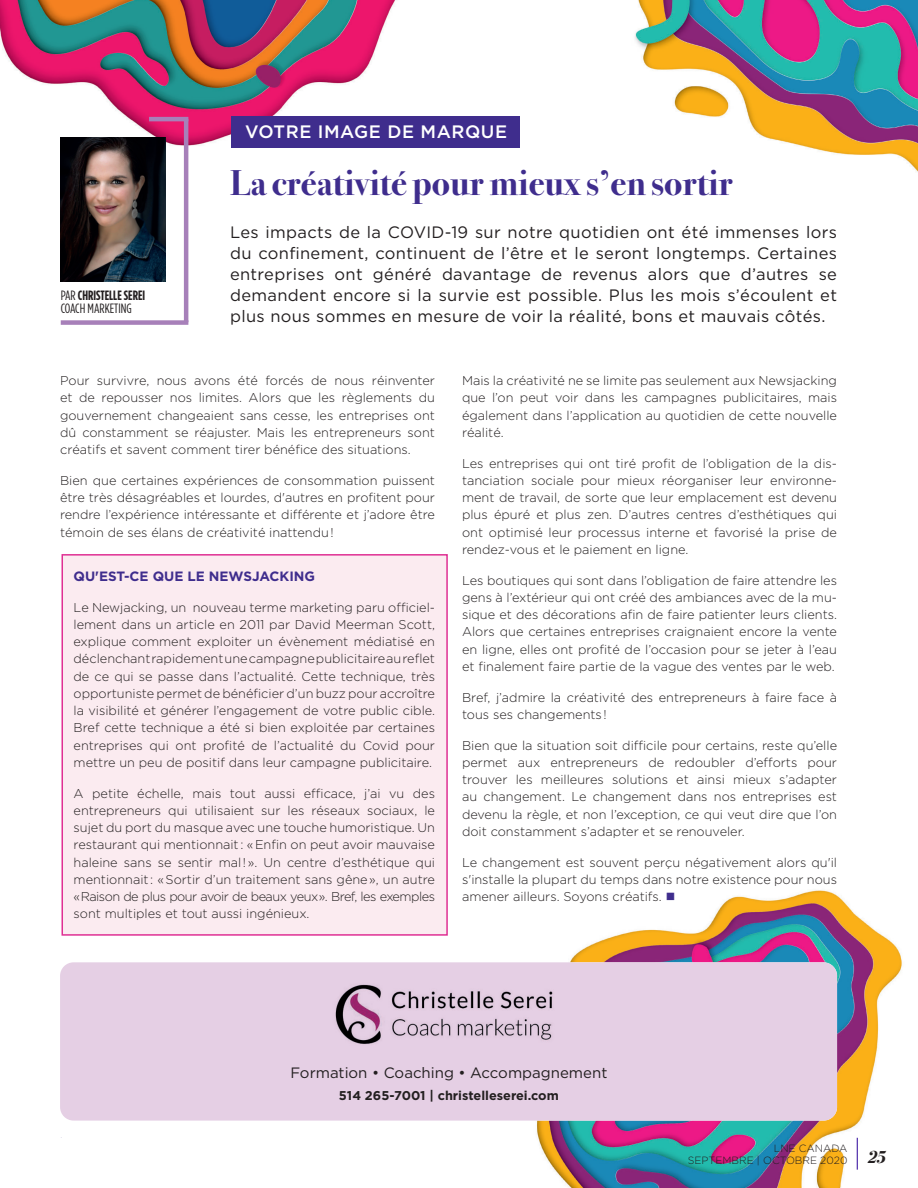
<style>
.page{position:relative;width:918px;height:1188px;background:#fff}
.page>*{position:absolute;margin:0;border:0;box-sizing:border-box;transform-origin:0 0}
.t1{font:700 36px "Bodoni Svty Two ITCTT";color:#3f2d8d}
.t2{font:500 18px "Gotham";letter-spacing:.03em;color:#fff}
.t3{font:16.5px/21px "Gotham HTF";letter-spacing:.02em;color:#231f20;text-align:justify}
.t4{font:15px "Gotham HTF";color:#231f20}
.t5{font:13.5px/13.5px "Gotham Condensed";color:#231f20}
.t6{font:700 13.5px "Gotham HTF";color:#3f2d8d}
.t7{font:300 12.75px/17.2px "Gotham HTF";color:#231f20;text-align:justify}
.t8{font:700 12.75px "Gotham HTF";color:#231f20}
.t9{font:300 10.5px/12px "Gotham";color:#231f20}
.s1{font-weight:700}
.s2{font-family:"Bodoni FLF";font-weight:700;font-style:italic;font-size:18px}
</style>
<div class="page">
<img style="left:635px;top:0;width:283px;height:172px">
<img style="left:0;top:0;width:425px;height:151px">
<img style="left:537px;top:890px;width:365px;height:298px">
<div style="left:62px;top:555px;width:385px;height:380px;background:#fbebf0"></div>
<div style="left:62px;top:554px;width:386px;height:382px;border:2px solid #df2f93"></div>
<img style="left:60px;top:137px;width:105px;height:145px">
<div style="left:232px;top:117px;width:288px;height:31px;background:#3f2d8d"></div>
<div style="left:61px;top:320px;width:127px;height:5px;background:#a780b9"></div>
<hr style="left:184px;top:119px;width:4px;height:203px;background:#a780b9">
<hr style="left:149px;top:117px;width:39px;height:4px;background:#a780b9">
<div style="left:60px;top:962px;width:777px;height:159px;background:#e5cfe4;border-radius:14px"></div>
<img style="left:335px;top:984px;width:218px;height:60px">
<hr style="left:857px;top:1138px;width:1px;height:32px;background:#290098">
<svg style="left:667px;top:893px;width:7px;height:7px"></svg>
<p class="t2" style="left:245px;top:120px;width:263px">VOTRE IMAGE DE MARQUE</p>
<p class="t5" style="left:61px;top:288px;width:86px">PAR <span class="s1">CHRISTELLE SEREI<br></span>COACH MARKETING</p>
<p class="t1" style="left:230px;top:153px;width:504px">La créativité pour mieux s’en sortir</p>
<p class="t3" style="left:230px;top:221px;width:609px">Les impacts de la COVID-19 sur notre quotidien ont été immenses lors du confinement, continuent de l’être et le seront longtemps. Certaines entreprises ont généré davantage de revenus alors que d’autres se demandent encore si la survie est possible. Plus les mois s’écoulent et plus nous sommes en mesure de voir la réalité, bons et mauvais côtés.</p>
<p class="t7" style="left:60px;top:372px;width:377px">Pour survivre, nous avons été forcés de nous réinventer et de repousser nos limites. Alors que les règlements du gouvernement changeaient sans cesse, les entreprises ont dû constamment se réajuster. Mais les entrepreneurs sont créatifs et savent comment tirer bénéfice des situations.</p>
<p class="t7" style="left:60px;top:472px;width:377px">Bien que certaines expériences de consommation puissent être très désagréables et lourdes, d'autres en profitent pour rendre l’expérience intéressante et différente et j’adore être témoin de ses élans de créativité inattendu !</p>
<p class="t6" style="left:74px;top:568px;width:243px">QU'EST-CE QUE LE NEWSJACKING</p>
<p class="t7" style="left:74px;top:598px;width:363px">Le Newjacking, un nouveau terme marketing paru officiel&shy;lement dans un article en 2011 par David Meerman Scott, explique comment exploiter un évènement médiatisé en déclenchant rapidement une campagne publicitaire au reflet de ce qui se passe dans l’actualité. Cette technique, très opportuniste permet de bénéficier d’un buzz pour accroître la visibilité et générer l’engagement de votre public cible.<br>Bref cette technique a été si bien exploitée par certaines entreprises qui ont profité de l’actualité du Covid pour mettre un peu de positif dans leur campagne publicitaire.</p>
<p class="t7" style="left:74px;top:784px;width:363px">A petite échelle, mais tout aussi efficace, j’ai vu des entrepreneurs qui utilisaient sur les réseaux sociaux, le sujet du port du masque avec une touche humoristique. Un restaurant qui mentionnait : « Enfin on peut avoir mauvaise haleine sans se sentir mal ! ». Un centre d’esthétique qui mentionnait : « Sortir d’un traitement sans gêne », un autre « Raison de plus pour avoir de beaux yeux ». Bref, les exemples sont multiples et tout aussi ingénieux.</p>
<p class="t7" style="left:462px;top:372px;width:376px">Mais la créativité ne se limite pas seulement aux Newsjacking que l’on peut voir dans les campagnes publicitaires, mais également dans l’application au quotidien de cette nouvelle réalité.</p>
<p class="t7" style="left:462px;top:454px;width:377px">Les entreprises qui ont tiré profit de l’obligation de la dis&shy;tanciation sociale pour mieux réorganiser leur environne&shy;ment de travail, de sorte que leur emplacement est devenu plus épuré et plus zen. D’autres centres d’esthétiques qui ont optimisé leur processus interne et favorisé la prise de rendez-vous et le paiement en ligne.</p>
<p class="t7" style="left:462px;top:571px;width:377px">Les boutiques qui sont dans l’obligation de faire attendre les gens à l’extérieur qui ont créé des ambiances avec de la mu&shy;sique et des décorations afin de faire patienter leurs clients.<br>Alors que certaines entreprises craignaient encore la vente en ligne, elles ont profité de l’occasion pour se jeter à l’eau et finalement faire partie de la vague des ventes par le web.</p>
<p class="t7" style="left:462px;top:688px;width:377px">Bref, j’admire la créativité des entrepreneurs à faire face à tous ses changements !</p>
<p class="t7" style="left:462px;top:736px;width:377px">Bien que la situation soit difficile pour certains, reste qu’elle permet aux entrepreneurs de redoubler d’efforts pour trouver les meilleures solutions et ainsi mieux s’adapter au changement. Le changement dans nos entreprises est devenu la règle, et non l’exception, ce qui veut dire que l’on doit constamment s’adapter et se renouveler.</p>
<p class="t7" style="left:462px;top:853px;width:377px">Le changement est souvent perçu négativement alors qu'il s'installe la plupart du temps dans notre existence pour nous amener ailleurs. Soyons créatifs.</p>
<p class="t4" style="left:290px;top:1065px;width:319px">Formation • Coaching • Accompagnement</p>
<p class="t8" style="left:339px;top:1088px;width:221px">514 265-7001 | christelleserei.com</p>
<p class="t9" style="left:688px;top:1142px;width:200px;text-indent:86px">LNE CANADA<br>SEPTEMBRE | OCTOBRE 2020 <span class="s2">25</span></p>
</div>
